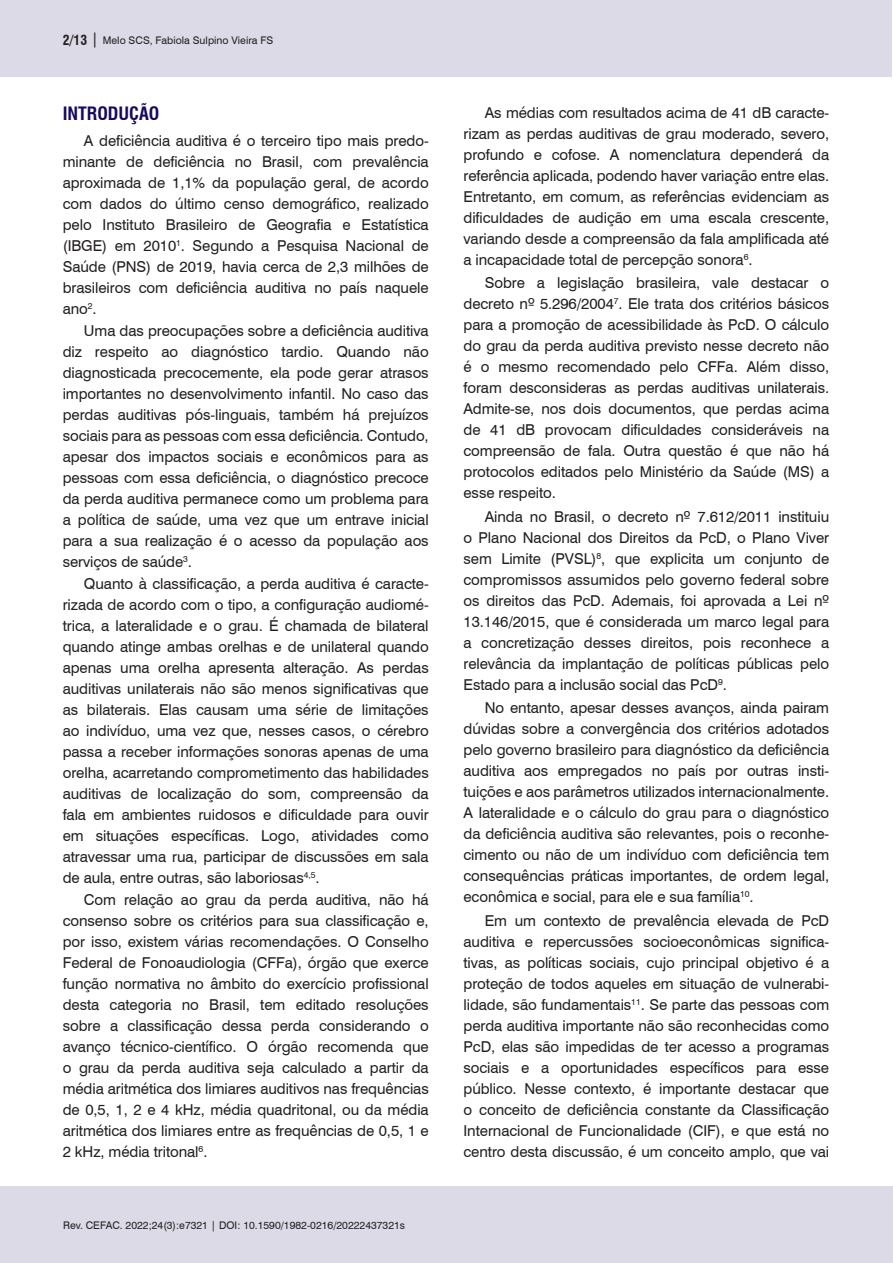
<style>
.page{position:relative;width:893px;height:1263px;background:#fff}
.page>*{position:absolute;margin:0;border:0;box-sizing:border-box;transform-origin:0 0}
.Nivel_1{font:700 condensed 18px "Swiss 721 BT";color:#18085f}
.Corpo_do_texto{font:15px/21px "Swiss 721 BT";letter-spacing:-.005em;color:#231f20;text-align:justify}
.t1{font:10.5px "Swiss 721 BT";color:#231f20}
.s1{font-weight:700;font-stretch:condensed;font-size:13.5px}
.s2{font-size:15px}
</style>
<div class="page">
<div style="left:0;top:1186px;width:892px;height:77px;background:#dcdae7"></div>
<div style="left:0;top:0;width:892px;height:77px;background:#dcdae7"></div>
<p class="t1" style="left:63px;top:33px;width:212px"><span class="s1">2/13</span> <span class="s2">|</span> Melo SCS, Fabiola Sulpino Vieira FS</p>
<p class="Nivel_1" style="left:63px;top:103px;width:98px">INTRODUÇÃO</p>
<p class="Corpo_do_texto" style="left:63px;top:130px;width:368px;text-indent:21px">A deficiência auditiva é o terceiro tipo mais predo&shy;minante de deficiência no Brasil, com prevalência aproximada de 1,1% da população geral, de acordo com dados do último censo demográfico, realizado pelo Instituto Brasileiro de Geografia e Estatística (IBGE) em 2010<sup>1</sup>. Segundo a Pesquisa Nacional de Saúde (PNS) de 2019, havia cerca de 2,3 milhões de brasileiros com deficiência auditiva no país naquele ano<sup>2</sup>.</p>
<p class="Corpo_do_texto" style="left:63px;top:319px;width:368px;text-indent:21px">Uma das preocupações sobre a deficiência auditiva diz respeito ao diagnóstico tardio. Quando não diagnosticada precocemente, ela pode gerar atrasos importantes no desenvolvimento infantil. No caso das perdas auditivas pós-linguais, também há prejuízos sociais para as pessoas com essa deficiência. Contudo, apesar dos impactos sociais e econômicos para as pessoas com essa deficiência, o diagnóstico precoce da perda auditiva permanece como um problema para a política de saúde, uma vez que um entrave inicial para a sua realização é o acesso da população aos serviços de saúde<sup>3</sup>.</p>
<p class="Corpo_do_texto" style="left:63px;top:572px;width:368px;text-indent:21px">Quanto à classificação, a perda auditiva é caracte&shy;rizada de acordo com o tipo, a configuração audiomé&shy;trica, a lateralidade e o grau. É chamada de bilateral quando atinge ambas orelhas e de unilateral quando apenas uma orelha apresenta alteração. As perdas auditivas unilaterais não são menos significativas que as bilaterais. Elas causam uma série de limitações ao indivíduo, uma vez que, nesses casos, o cérebro passa a receber informações sonoras apenas de uma orelha, acarretando comprometimento das habilidades auditivas de localização do som, compreensão da fala em ambientes ruidosos e dificuldade para ouvir em situações específicas. Logo, atividades como atravessar uma rua, participar de discussões em sala de aula, entre outras, são laboriosas<sup>4,5</sup>.</p>
<p class="Corpo_do_texto" style="left:63px;top:888px;width:368px;text-indent:21px">Com relação ao grau da perda auditiva, não há consenso sobre os critérios para sua classificação e, por isso, existem várias recomendações. O Conselho Federal de Fonoaudiologia (CFFa), órgão que exerce função normativa no âmbito do exercício profissional desta categoria no Brasil, tem editado resoluções sobre a classificação dessa perda considerando o avanço técnico-científico. O órgão recomenda que o grau da perda auditiva seja calculado a partir da média aritmética dos limiares auditivos nas frequências de 0,5, 1, 2 e 4 kHz, média quadritonal, ou da média aritmética dos limiares entre as frequências de 0,5, 1 e 2 kHz, média tritonal<sup>6</sup>.</p>
<p class="t1" style="left:63px;top:1218px;width:344px">Rev. CEFAC. 2022;24(3):e7321 | DOI: 10.1590/1982-0216/20222437321s</p>
<p class="Corpo_do_texto" style="left:463px;top:101px;width:367px;text-indent:21px">As médias com resultados acima de 41 dB caracte&shy;rizam as perdas auditivas de grau moderado, severo, profundo e cofose. A nomenclatura dependerá da referência aplicada, podendo haver variação entre elas.<br>Entretanto, em comum, as referências evidenciam as dificuldades de audição em uma escala crescente, variando desde a compreensão da fala amplificada até a incapacidade total de percepção sonora<sup>6</sup>.</p>
<p class="Corpo_do_texto" style="left:463px;top:272px;width:367px;text-indent:21px">Sobre a legislação brasileira, vale destacar o decreto nº 5.296/2004<sup>7</sup>. Ele trata dos critérios básicos para a promoção de acessibilidade às PcD. O cálculo do grau da perda auditiva previsto nesse decreto não é o mesmo recomendado pelo CFFa. Além disso, foram desconsideras as perdas auditivas unilaterais.<br>Admite-se, nos dois documentos, que perdas acima de 41 dB provocam dificuldades consideráveis na compreensão de fala. Outra questão é que não há protocolos editados pelo Ministério da Saúde (MS) a esse respeito.</p>
<p class="Corpo_do_texto" style="left:463px;top:505px;width:367px;text-indent:21px">Ainda no Brasil, o decreto nº 7.612/2011 instituiu o Plano Nacional dos Direitos da PcD, o Plano Viver sem Limite (PVSL)<sup>8</sup>, que explicita um conjunto de compromissos assumidos pelo governo federal sobre os direitos das PcD. Ademais, foi aprovada a Lei nº 13.146/2015, que é considerada um marco legal para a concretização desses direitos, pois reconhece a relevância da implantação de políticas públicas pelo Estado para a inclusão social das PcD<sup>9</sup>.</p>
<p class="Corpo_do_texto" style="left:463px;top:697px;width:367px;text-indent:21px">No entanto, apesar desses avanços, ainda pairam dúvidas sobre a convergência dos critérios adotados pelo governo brasileiro para diagnóstico da deficiência auditiva aos empregados no país por outras insti&shy;tuições e aos parâmetros utilizados internacionalmente.<br>A lateralidade e o cálculo do grau para o diagnóstico da deficiência auditiva são relevantes, pois o reconhe&shy;cimento ou não de um indivíduo com deficiência tem consequências práticas importantes, de ordem legal, econômica e social, para ele e sua família<sup>10</sup>.</p>
<p class="Corpo_do_texto" style="left:463px;top:909px;width:367px;text-indent:21px">Em um contexto de prevalência elevada de PcD auditiva e repercussões socioeconômicas significa&shy;tivas, as políticas sociais, cujo principal objetivo é a proteção de todos aqueles em situação de vulnerabi&shy;lidade, são fundamentais<sup>11</sup>. Se parte das pessoas com perda auditiva importante não são reconhecidas como PcD, elas são impedidas de ter acesso a programas sociais e a oportunidades específicos para esse público. Nesse contexto, é importante destacar que o conceito de deficiência constante da Classificação Internacional de Funcionalidade (CIF), e que está no centro desta discussão, é um conceito amplo, que vai</p>
</div>
